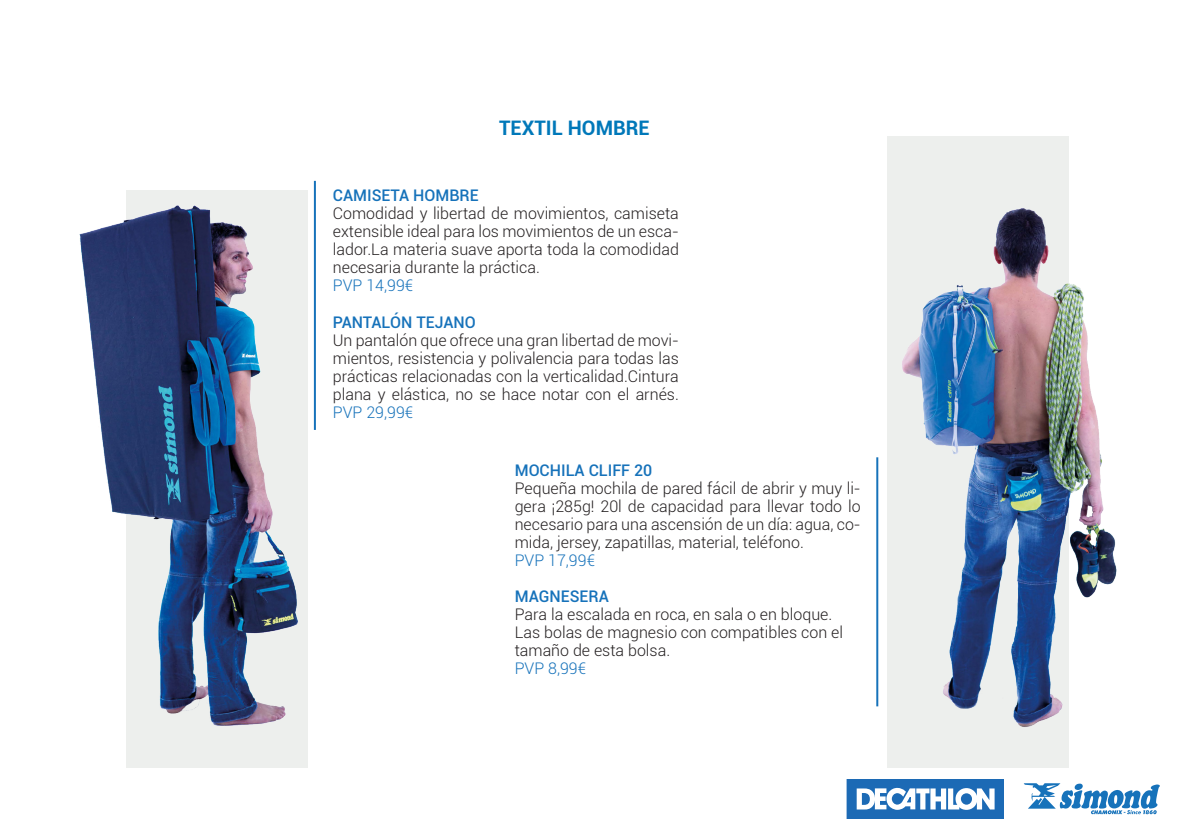
<style>
.page{position:relative;width:1191px;height:840px;background:#fff}
.page>*{position:absolute;margin:0;border:0;box-sizing:border-box;transform-origin:0 0}
.t1{font:700 20px "Roboto";color:#0078b9}
.t2{font:300 16px/18px "Roboto";color:#231f20;text-align:justify}
.t3{font:500 16px "Roboto";color:#1672ba}
.t4{font:300 16px "Roboto";color:#1672ba}
.s1{color:#1672ba}
</style>
<div class="page">
<svg style="left:1023px;top:783px;width:136px;height:30px"></svg>
<div style="left:847px;top:778px;width:156px;height:39px;background:#1c6ab5"></div>
<div style="left:847px;top:778px;width:156px;height:39px;border:1px solid #1c6ab5"></div>
<svg style="left:856px;top:787px;width:138px;height:22px"></svg>
<div style="left:126px;top:190px;width:181px;height:577px;background:#edefed"></div>
<div style="left:887px;top:136px;width:181px;height:631px;background:#edefed"></div>
<img style="left:902px;top:136px;width:215px;height:607px">
<img style="left:79px;top:205px;width:219px;height:521px">
<hr style="left:314px;top:181px;width:2px;height:248px;background:#1672ba">
<hr style="left:876px;top:457px;width:2px;height:249px;background:#1672ba">
<p class="t1" style="left:499px;top:114px;width:152px">TEXTIL HOMBRE</p>
<p class="t3" style="left:333px;top:184px;width:147px">CAMISETA HOMBRE</p>
<p class="t2" style="left:333px;top:204px;width:347px">Comodidad y libertad de movimientos, camiseta extensible ideal para los movimientos de un esca&shy;lador.La materia suave aporta toda la comodidad necesaria durante la práctica.</p>
<p class="t4" style="left:333px;top:274px;width:82px">PVP 14,99€</p>
<p class="t3" style="left:333px;top:310px;width:144px">PANTALÓN TEJANO</p>
<p class="t2" style="left:333px;top:330px;width:347px">Un pantalón que ofrece una gran libertad de movi&shy;mientos, resistencia y polivalencia para todas las prácticas relacionadas con la verticalidad.Cintura plana y elástica, no se hace notar con el arnés.<br><span class="s1">PVP 29,99€</span></p>
<p class="t3" style="left:515px;top:458px;width:139px">MOCHILA CLIFF 20</p>
<p class="t2" style="left:515px;top:478px;width:347px">Pequeña mochila de pared fácil de abrir y muy li&shy;gera ¡285g! 20l de capacidad para llevar todo lo necesario para una ascensión de un día: agua, co&shy;mida, jersey, zapatillas, material, teléfono.</p>
<p class="t4" style="left:515px;top:549px;width:82px">PVP 17,99€</p>
<p class="t3" style="left:515px;top:584px;width:96px">MAGNESERA</p>
<p class="t2" style="left:515px;top:604px;width:319px">Para la escalada en roca, en sala o en bloque.</p>
<p class="t2" style="left:515px;top:622px;width:330px;text-align:left">Las bolas de magnesio con compatibles con el tamaño de esta bolsa.<br><span class="s1">PVP 8,99€</span></p>
</div>
